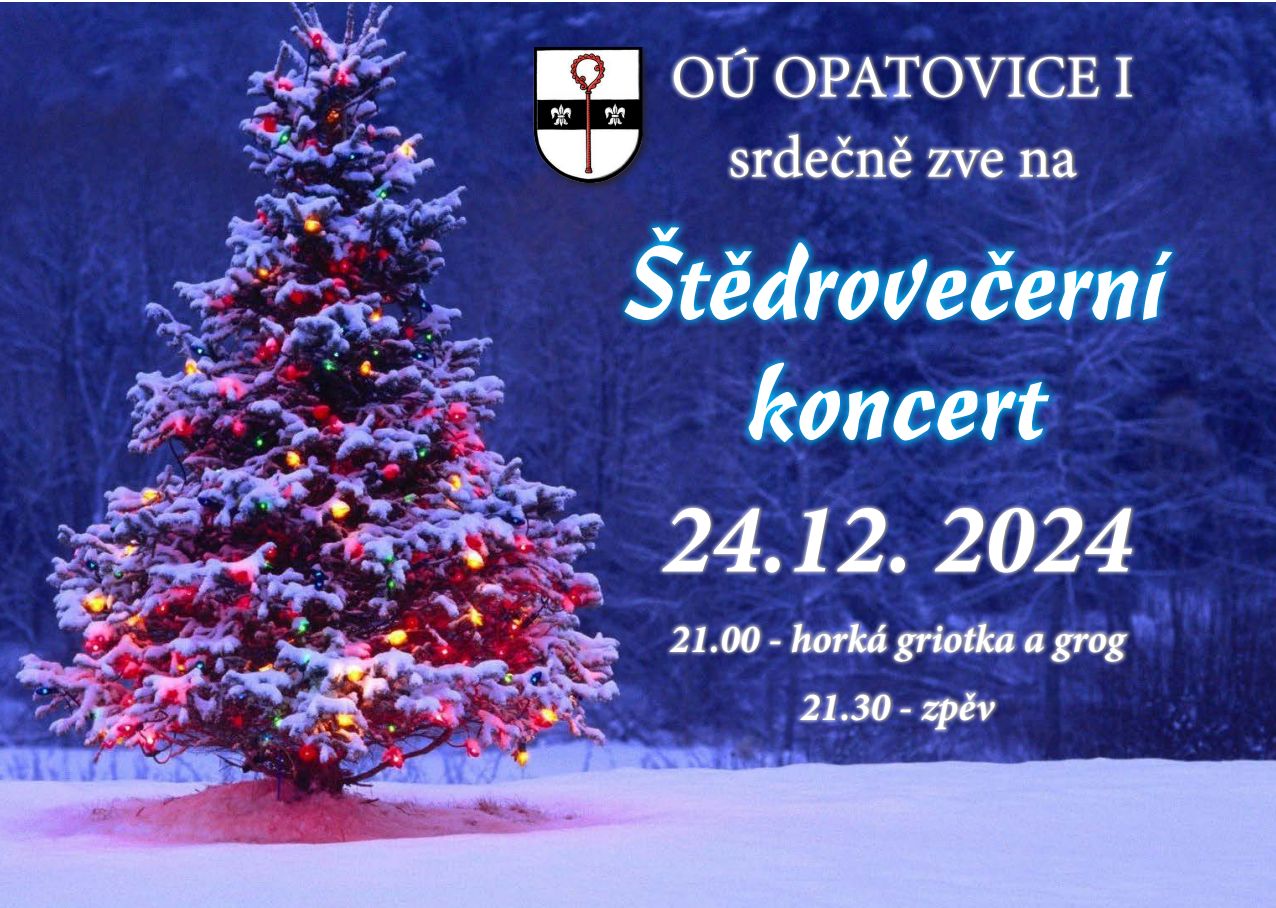
<style>
.page{position:relative;width:1276px;height:908px;background:#fff}
.page>*{position:absolute;margin:0;border:0;box-sizing:border-box;transform-origin:0 0}
.t1{font:100px "Castanet";color:#fff}
.t2{font:italic 700 100px "Minion Pro";color:#fff}
.t3{font:60px "Minion Pro";letter-spacing:-.005em;color:#fff}
.t4{font:italic 700 40px "Minion Pro";color:#fff}
</style>
<div class="page">
<img style="left:0;top:2px;width:1276px;height:904px">
<div style="left:668px;top:43px;width:468px;height:139px;background:#fff;opacity:.75"></div>
<svg style="left:614px;top:216px;width:568px;height:236px"></svg>
<div style="left:657px;top:502px;width:480px;height:232px;background:#fff;opacity:.75"></div>
<div style="left:532px;top:45px;width:120px;height:147px;background:#231f20;opacity:.75"></div>
<img style="left:533px;top:47px;width:109px;height:135px">
<p class="t3" style="left:671px;top:37px;width:464px">OÚ OPATOVICE I</p>
<p class="t3" style="left:728px;top:117px;width:350px">srdečně zve na</p>
<p class="t1" style="left:626px;top:226px;width:545px">Štědrovečerní</p>
<p class="t1" style="left:748px;top:346px;width:301px">koncert</p>
<p class="t2" style="left:662px;top:468px;width:472px">24.12. 2024</p>
<p class="t4" style="left:670px;top:610px;width:456px">21.00 - horká griotka a grog</p>
<p class="t4" style="left:800px;top:678px;width:195px">21.30 - zpěv</p>
</div>
